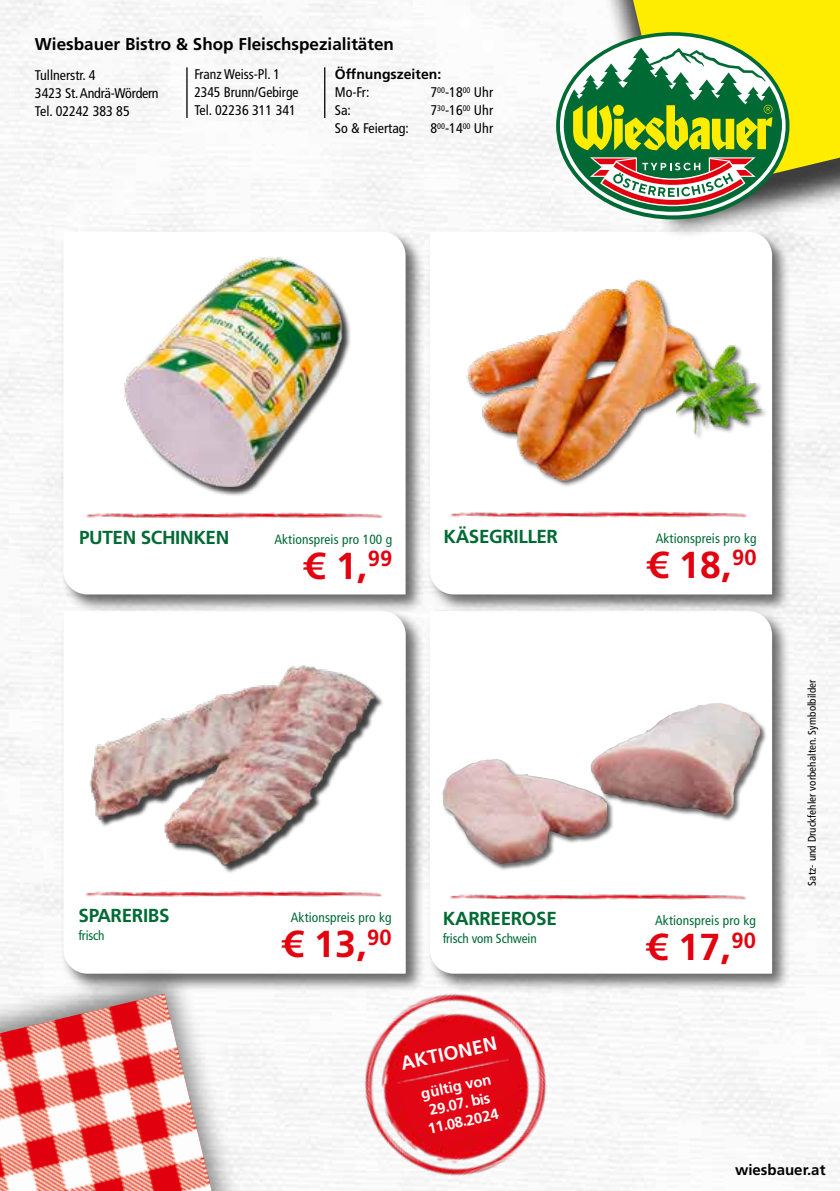
<style>
.page{position:relative;width:840px;height:1191px;background:#fff}
.page>*{position:absolute;margin:0;border:0;box-sizing:border-box;transform-origin:0 0}
.t1{font:700 37.6px "Frutiger LT Std";color:#e3000f}
.t2{font:700 21.8px "Frutiger LT Std";color:#e3000f}
.t3{font:700 19.2px "Frutiger LT Std";color:#fff}
.t4{font:700 18.8px "Frutiger LT Std";letter-spacing:-.02em;color:#006a34}
.t5{font:700 17px "Frutiger LT Std";color:#000}
.t6{font:700 15px "Frutiger LT Std";color:#000}
.t7{font:700 14.8px/17.8px "Frutiger LT Std";color:#fff;text-align:center}
.t8{font:condensed 14px/18px "Frutiger LT Std";color:#000}
.t9{font:700 14px "Frutiger LT Std";color:#000}
.t10{font:condensed 13.4px "Frutiger LT Std";letter-spacing:.01em;color:#006a34}
.t11{font:condensed 13.2px "Frutiger LT Std";letter-spacing:-.01em;color:#006a34}
.t12{font:condensed 11px "Frutiger LT Std";letter-spacing:.01em;color:#000}
</style>
<div class="page">
<img style="left:0;top:0;width:839px;height:1191px">
<hr style="left:186px;top:67px;width:1px;height:51px;background:#000">
<hr style="left:324px;top:67px;width:1px;height:51px;background:#000">
<div style="left:426px;top:608px;width:364px;height:384px;background:#000;opacity:.59"></div>
<svg style="left:429px;top:613px;width:342px;height:360px"></svg>
<div style="left:61px;top:608px;width:363px;height:384px;background:#000;opacity:.59"></div>
<svg style="left:63px;top:613px;width:342px;height:360px"></svg>
<div style="left:426px;top:229px;width:364px;height:384px;background:#000;opacity:.59"></div>
<svg style="left:429px;top:518px;width:342px;height:76px"></svg>
<div style="left:60px;top:229px;width:364px;height:384px;background:#000;opacity:.59"></div>
<svg style="left:63px;top:232px;width:342px;height:362px"></svg>
<img style="left:446px;top:878px;width:302px;height:32px">
<img style="left:315px;top:924px;width:282px;height:267px">
<img style="left:394px;top:1054px;width:116px;height:35px">
<img style="left:83px;top:497px;width:302px;height:32px">
<img style="left:447px;top:518px;width:302px;height:10px">
<img style="left:83px;top:882px;width:301px;height:25px">
<div style="left:0;top:969px;width:236px;height:222px;background:#000;opacity:.47"></div>
<img style="left:0;top:994px;width:211px;height:197px">
<div style="left:568px;top:0;width:271px;height:241px;background:#000;opacity:.75"></div>
<svg style="left:632px;top:0;width:207px;height:196px;fill:#ffed00"></svg>
<svg style="left:556px;top:32px;width:233px;height:187px"></svg>
<div style="left:559px;top:36px;width:226px;height:179px;background:#fff;border-radius:50%"></div>
<svg style="left:563px;top:48px;width:218px;height:165px"></svg>
<div style="left:442px;top:702px;width:325px;height:169px;background:#000;opacity:.59"></div>
<img style="left:455px;top:703px;width:304px;height:113px">
<img style="left:77px;top:654px;width:313px;height:228px">
<img style="left:106px;top:245px;width:259px;height:248px">
<img style="left:390px;top:231px;width:430px;height:287px">
<p class="t5" style="left:35px;top:34px;width:360px">Wiesbauer Bistro &amp; Shop Fleischspezialitäten</p>
<p class="t8" style="left:35px;top:66px;width:125px">Tullnerstr. 4<br>3423 St. Andrä-Wördern<br>Tel. 02242 383 85</p>
<p class="t8" style="left:194px;top:66px;width:106px">Franz Weiss-Pl. 1<br>2345 Brunn/Gebirge<br>Tel. 02236 311 341</p>
<p class="t9" style="left:334px;top:66px;width:108px">Öffnungszeiten:</p>
<p class="t8" style="left:334px;top:83px;width:36px">Mo-Fr:</p>
<p class="t8" style="left:430px;top:83px;width:64px">7<sup>00</sup>-18<sup>00</sup> Uhr</p>
<p class="t8" style="left:334px;top:101px;width:18px">Sa:</p>
<p class="t8" style="left:430px;top:101px;width:64px">7<sup>30</sup>-16<sup>00</sup> Uhr</p>
<p class="t8" style="left:334px;top:119px;width:76px">So &amp; Feiertag:</p>
<p class="t8" style="left:430px;top:119px;width:64px">8<sup>00</sup>-14<sup>00</sup> Uhr</p>
<h3 class="t4" style="left:79px;top:526px;width:151px">PUTEN SCHINKEN</h3>
<p class="t10" style="left:274px;top:531px;width:119px">Aktionspreis pro 100 g</p>
<h1 class="t1" style="left:303px;top:543px;width:90px">€ 1,<sup>99</sup></h1>
<h3 class="t4" style="left:443px;top:525px;width:116px">KÄSEGRILLER</h3>
<p class="t10" style="left:655px;top:530px;width:102px">Aktionspreis pro kg</p>
<h1 class="t1" style="left:646px;top:542px;width:111px">€ 18,<sup>90</sup></h1>
<h3 class="t4" style="left:79px;top:904px;width:92px">SPARERIBS</h3>
<p class="t10" style="left:290px;top:910px;width:102px">Aktionspreis pro kg</p>
<h1 class="t1" style="left:281px;top:922px;width:86px">€ 13,</h1>
<p class="t11" style="left:78px;top:927px;width:28px">frisch</p>
<h2 class="t2" style="left:367px;top:924px;width:26px">90</h2>
<h3 class="t4" style="left:442px;top:907px;width:115px">KARREEROSE</h3>
<p class="t10" style="left:654px;top:912px;width:102px">Aktionspreis pro kg</p>
<h1 class="t1" style="left:645px;top:925px;width:86px">€ 17,</h1>
<p class="t11" style="left:442px;top:930px;width:95px">frisch vom Schwein</p>
<h2 class="t2" style="left:731px;top:927px;width:26px">90</h2>
<p class="t12" style="left:805px;top:885px;width:208px;rotate:-90deg">Satz- und Druckfehler vorbehalten. Symbolbilder</p>
<h3 class="t3" style="left:398px;top:1052px;width:99px;rotate:-12deg">AKTIONEN</h3>
<p class="t7" style="left:418px;top:1085px;width:73px;rotate:-12deg">gültig von<br>29.07. bis<br>11.08.2024</p>
<p class="t6" style="left:734px;top:1161px;width:92px">wiesbauer.at</p>
</div>
